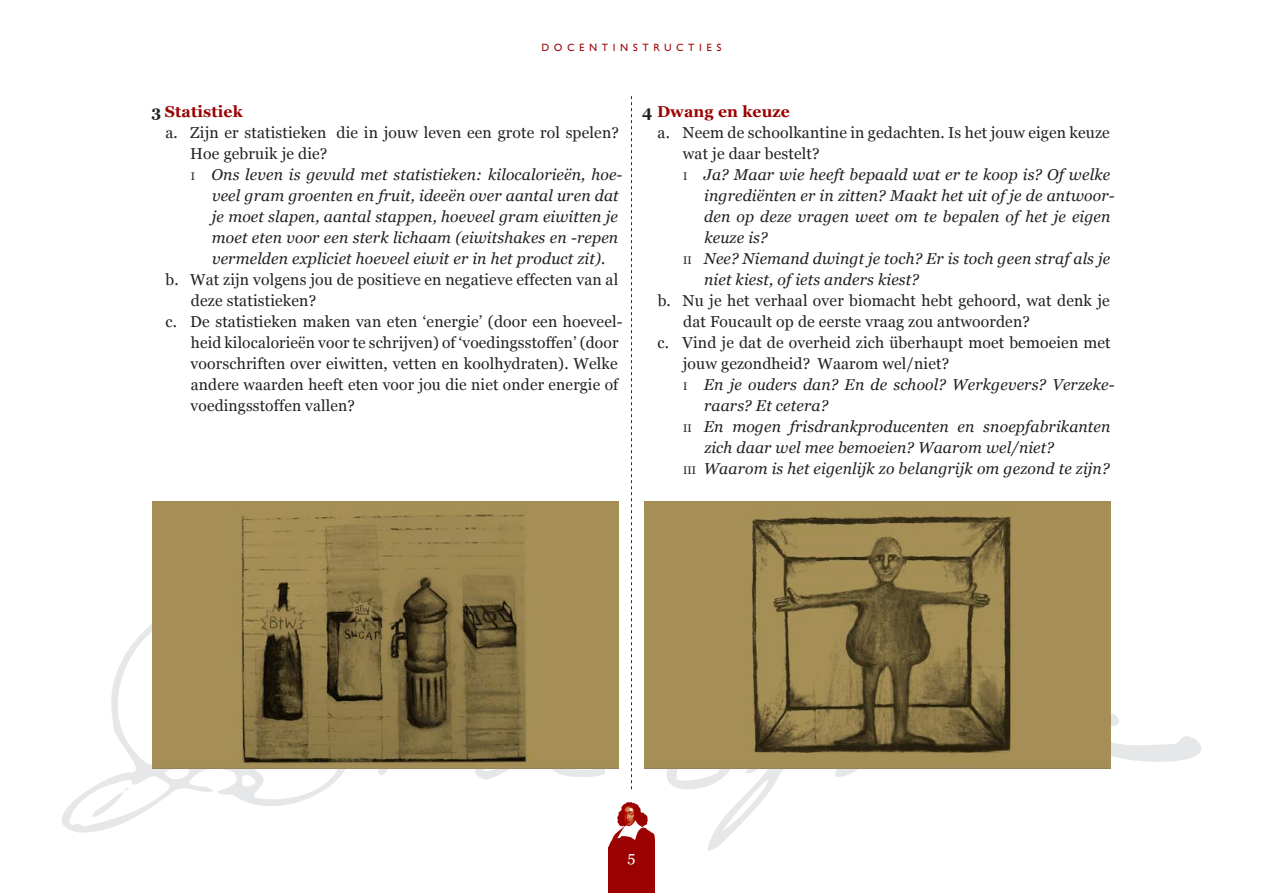
<style>
.page{position:relative;width:1263px;height:893px;background:#fff}
.page>*{position:absolute;margin:0;border:0;box-sizing:border-box;transform-origin:0 0}
.Platte_tekst{font:italic 15.75px/21px "Georgia";letter-spacing:.01em;color:#231f20}
.Platte_tekst_inspr{font:15.75px/21px "Georgia";letter-spacing:.01em;color:#231f20}
.Platte_tekst-2{font:700 15.75px "Georgia";letter-spacing:.01em;color:#9b0101}
.t1{font:15px "Gill Sans MT Pro";letter-spacing:.3em;color:#9b0101}
.t2{font:15px "Georgia";color:#fff}
.s1{color:#231f20}
.s2{font-style:normal;font-size:10.95px}
</style>
<div class="page">
<svg style="left:62px;top:624px;width:346px;height:209px"></svg>
<svg style="left:437px;top:768px;width:180px;height:12px"></svg>
<svg style="left:378px;top:768px;width:10px;height:10px"></svg>
<svg style="left:91px;top:773px;width:54px;height:47px"></svg>
<svg style="left:645px;top:713px;width:556px;height:138px"></svg>
<svg style="left:631px;top:96px;width:1px;height:693px"></svg>
<img style="left:608px;top:803px;width:47px;height:44px">
<div style="left:608px;top:847px;width:47px;height:46px;background:#9b0101"></div>
<img style="left:152px;top:502px;width:467px;height:266px">
<img style="left:644px;top:502px;width:467px;height:266px">
<p class="t1" style="left:541px;top:37px;width:182px">docentinstructies</p>
<p class="Platte_tekst-2" style="left:151px;top:103px;width:93px"><span class="s1">3</span> Statistiek</p>
<p class="Platte_tekst_inspr" style="left:190px;top:122px;width:430px;text-indent:-25px">a. Zijn er statistieken die in jouw leven een grote rol spelen?<br>Hoe gebruik je die?</p>
<p class="Platte_tekst" style="left:212px;top:163px;width:412px;text-indent:-21px"><span class="s2">i</span> Ons leven is gevuld met statistieken: kilocalorieën, hoe&shy;veel gram groenten en fruit, ideeën over aantal uren dat je moet slapen, aantal stappen, hoeveel gram eiwitten je moet eten voor een sterk lichaam (eiwitshakes en -repen vermelden expliciet hoeveel eiwit er in het product zit).</p>
<p class="Platte_tekst_inspr" style="left:191px;top:269px;width:429px;text-indent:-25px">b. Wat zijn volgens jou de positieve en negatieve effecten van al deze statistieken?</p>
<p class="Platte_tekst_inspr" style="left:191px;top:311px;width:434px;text-indent:-25px">c. De statistieken maken van eten ‘energie’ (door een hoeveel&shy;heid kilocalorieën voor te schrijven) of ‘voedingsstoffen’ (door voorschriften over eiwitten, vetten en koolhydraten). Welke andere waarden heeft eten voor jou die niet onder energie of voedingsstoffen vallen?</p>
<p class="Platte_tekst-2" style="left:642px;top:103px;width:149px"><span class="s1">4</span> Dwang en keuze</p>
<p class="Platte_tekst_inspr" style="left:683px;top:122px;width:428px;text-indent:-25px">a. Neem de schoolkantine in gedachten. Is het jouw eigen keuze wat je daar bestelt?</p>
<p class="Platte_tekst" style="left:704px;top:163px;width:412px;text-indent:-21px"><span class="s2">i</span> Ja? Maar wie heeft bepaald wat er te koop is? Of welke ingrediënten er in zitten? Maakt het uit of je de antwoor&shy;den op deze vragen weet om te bepalen of het je eigen keuze is?</p>
<p class="Platte_tekst" style="left:704px;top:247px;width:407px;text-indent:-21px"><span class="s2">ii</span> Nee? Niemand dwingt je toch? Er is toch geen straf als je niet kiest, of iets anders kiest?</p>
<p class="Platte_tekst_inspr" style="left:683px;top:290px;width:428px;text-indent:-25px">b. Nu je het verhaal over biomacht hebt gehoord, wat denk je dat Foucault op de eerste vraag zou antwoorden?</p>
<p class="Platte_tekst_inspr" style="left:683px;top:332px;width:429px;text-indent:-25px">c. Vind je dat de overheid zich überhaupt moet bemoeien met jouw gezondheid? Waarom wel/niet?</p>
<p class="Platte_tekst" style="left:704px;top:373px;width:412px;text-indent:-21px"><span class="s2">i</span> En je ouders dan? En de school? Werkgevers? Verzeke&shy;raars? Et cetera?</p>
<p class="Platte_tekst" style="left:704px;top:415px;width:408px;text-indent:-21px"><span class="s2">ii</span> En mogen frisdrankproducenten en snoepfabrikanten zich daar wel mee bemoeien? Waarom wel/niet?</p>
<p class="Platte_tekst" style="left:683px;top:457px;width:428px"><span class="s2">iii</span> Waarom is het eigenlijk zo belangrijk om gezond te zijn?</p>
<p class="t2" style="left:627px;top:848px;width:9px">5</p>
</div>
